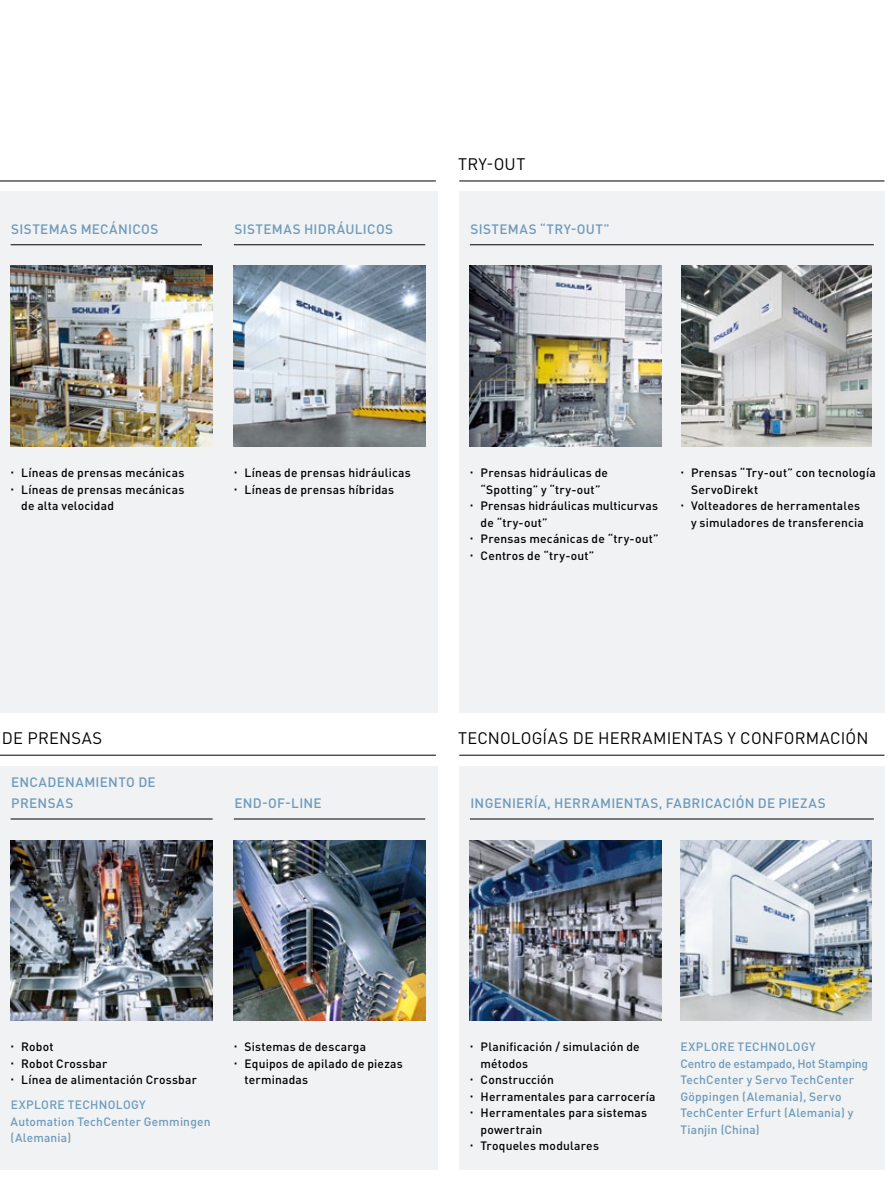
<style>
.page{position:relative;width:893px;height:1191px;background:#fff}
.page>*{position:absolute;margin:0;border:0;box-sizing:border-box;transform-origin:0 0}
.t1{font:16.5px "DIN Pro";letter-spacing:.01em;color:#000}
.t2{font:500 13.5px "DIN Pro";letter-spacing:.02em;color:#6e9abc}
.t3{font:500 12px/16.5px "DIN Pro";letter-spacing:.015em;color:#000}
.t4{font:500 12px/16.5px "DIN Pro";letter-spacing:.015em;color:#6e9abc}
</style>
<div class="page">
<div style="left:459px;top:191px;width:425px;height:521px;background:#f0f2f3"></div>
<img style="left:682px;top:266px;width:190px;height:180px">
<div style="left:0;top:191px;width:438px;height:521px;background:#f0f2f3"></div>
<div style="left:0;top:765px;width:437px;height:404px;background:#f0f2f3"></div>
<div style="left:459px;top:765px;width:425px;height:404px;background:#f0f2f3"></div>
<img style="left:470px;top:840px;width:191px;height:181px">
<img style="left:680px;top:840px;width:192px;height:181px">
<img style="left:11px;top:840px;width:202px;height:181px">
<img style="left:234px;top:840px;width:191px;height:181px">
<img style="left:470px;top:266px;width:191px;height:180px">
<img style="left:11px;top:266px;width:202px;height:180px">
<img style="left:234px;top:266px;width:191px;height:180px">
<hr style="left:0;top:181px;width:436px;height:1px;background:#000">
<hr style="left:11px;top:244px;width:191px;height:1px;background:#000">
<hr style="left:234px;top:244px;width:191px;height:1px;background:#000">
<hr style="left:234px;top:818px;width:191px;height:1px;background:#000">
<hr style="left:11px;top:818px;width:202px;height:1px;background:#000">
<hr style="left:0;top:755px;width:436px;height:1px;background:#000">
<hr style="left:459px;top:755px;width:425px;height:1px;background:#000">
<hr style="left:470px;top:818px;width:404px;height:1px;background:#000">
<hr style="left:459px;top:181px;width:425px;height:1px;background:#000">
<hr style="left:470px;top:244px;width:404px;height:1px;background:#000">
<p class="t2" style="left:11px;top:218px;width:149px">SISTEMAS M ECÁNICOS</p>
<p class="t2" style="left:234px;top:218px;width:160px">SISTEMAS HIDRÁU LICOS</p>
<h1 class="t1" style="left:458px;top:151px;width:65px">TRY-OUT</h1>
<p class="t2" style="left:470px;top:218px;width:16px">Siste</p>
<p class="t2" style="left:508px;top:218px;width:103px">mas “Try-out”</p>
<p class="t3" style="left:21px;top:463px;width:165px;text-align:justify">Líneas de prensas mecánicas Líneas de prensas mecánicas de alta velocidad</p>
<p class="t3" style="left:244px;top:463px;width:168px">Líneas de prensas hidráulicas<br>Líneas de prensas híbridas</p>
<p class="t3" style="left:480px;top:463px;width:180px">Prensas hidráulicas de “Spotting” y “try-out”<br>Prensas hidráulicas multicurvas de “try-out”<br>Prensas mecánicas de “try-out”<br>Centros de “try-out”</p>
<p class="t3" style="left:691px;top:463px;width:186px">Prensas “Try-out” con tecnología<br>ServoDirekt<br>Volteadores de herramentales<br>y simuladores de transferencia</p>
<h1 class="t1" style="left:2px;top:725px;width:69px">DE PRENSAS</h1>
<h1 class="t1" style="left:458px;top:725px;width:235px">TECNOLOGÍAS DE HERRAMI ENTAS</h1>
<h1 class="t1" style="left:727px;top:725px;width:139px">Y CON FORMACIÓN</h1>
<p class="t2" style="left:11px;top:771px;width:19px">Encadena</p>
<p class="t2" style="left:84px;top:771px;width:20px">miento</p>
<p class="t2" style="left:138px;top:771px;width:9px">de</p>
<p class="t2" style="left:11px;top:792px;width:10px">prensas</p>
<p class="t2" style="left:234px;top:792px;width:73px">End-Of-Line</p>
<p class="t2" style="left:470px;top:792px;width:357px">INGENIERÍA, HERRAM IENTAS, FABRICACIÓN DE PIEZAS</p>
<p class="t3" style="left:21px;top:1037px;width:177px">Robot<br>Robot Crossbar<br>Línea de alimentación Crossbar</p>
<p class="t4" style="left:11px;top:1095px;width:17px">Explore</p>
<p class="t4" style="left:68px;top:1095px;width:9px">technolo</p>
<p class="t4" style="left:11px;top:1095px;width:201px;text-indent:121px">gy<br>Automation TechCenter Gemmingen (Alemania)</p>
<p class="t3" style="left:244px;top:1037px;width:160px">Sistemas de descarga<br>Equipos de apilado de piezas terminadas</p>
<p class="t3" style="left:480px;top:1037px;width:176px">Planificación / simulación de métodos<br>Construcción<br>Herramentales para carrocería<br>Herramentales para sistemas powertrain<br>Troqueles modulares</p>
<p class="t4" style="left:680px;top:1037px;width:17px">Explore</p>
<p class="t4" style="left:738px;top:1037px;width:9px">technolo</p>
<p class="t4" style="left:680px;top:1037px;width:189px;text-indent:121px">gy<br>Centro de estampado, Hot Stamping<br>TechCenter y Servo TechCenter<br>Göppingen (Alemania), Servo<br>TechCenter Erfurt (Alemania) y<br>Tianjin (China)</p>
</div>
